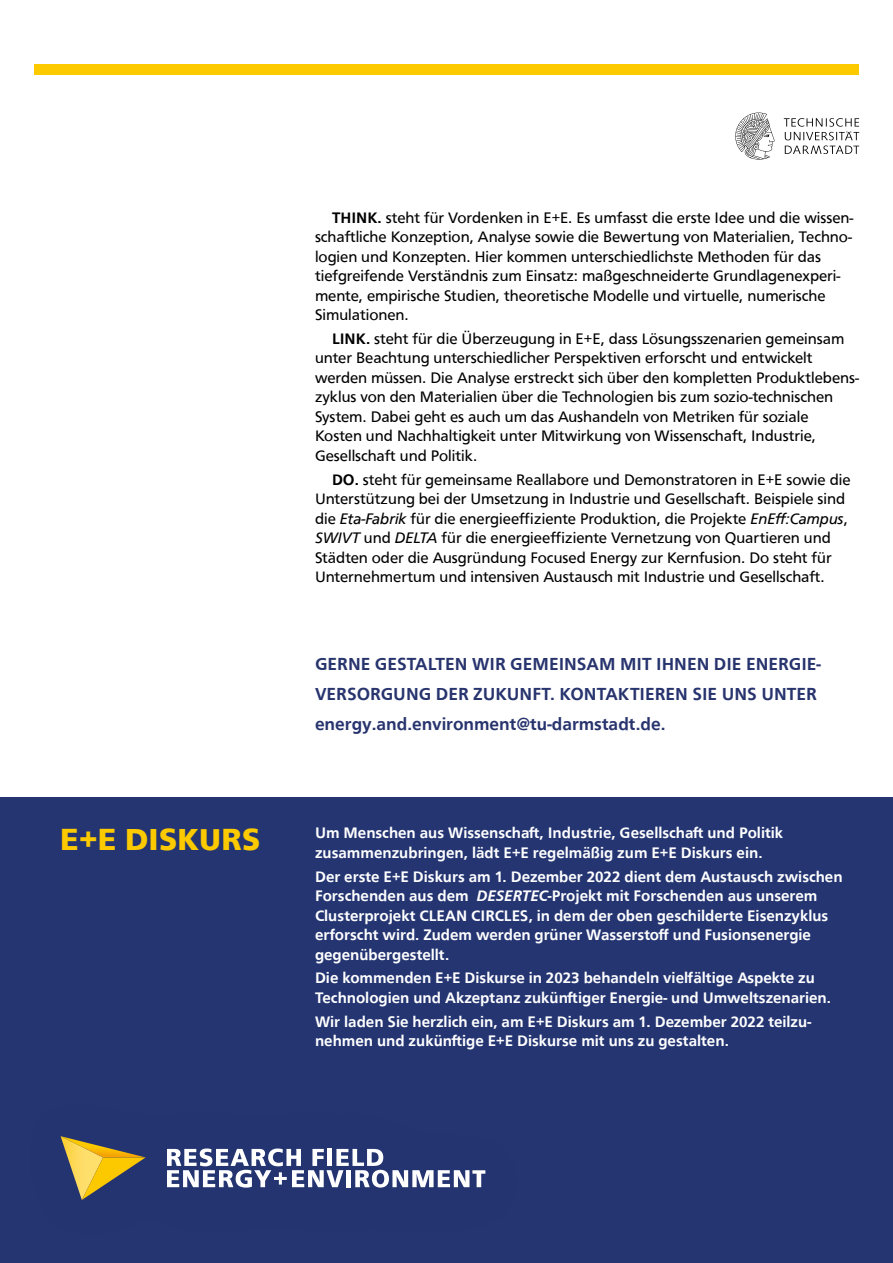
<style>
.page{position:relative;width:893px;height:1263px;background:#fff}
.page>*{position:absolute;margin:0;border:0;box-sizing:border-box;transform-origin:0 0}
.t1{font:800 31.5px "Front Page Pro";letter-spacing:.01em;color:#fdca00}
.t2{font:500 18px/30px "Front Page Pro";color:#28346e}
.t3{font:15.75px/19.5px "Front Page Pro";color:#000}
.t4{font:500 15.75px/19.5px "Front Page Pro";color:#fff}
.s1{font-weight:500}
.s2{font-style:italic}
</style>
<div class="page">
<div style="left:34px;top:64px;width:825px;height:10px;background:#fdca00"></div>
<div style="left:0;top:797px;width:893px;height:466px;background:#243572"></div>
<div style="left:21px;top:1096px;width:510px;height:148px;background:#28346e"></div>
<svg style="left:167px;top:1148px;width:318px;height:39px"></svg>
<svg style="left:61px;top:1136px;width:85px;height:64px"></svg>
<svg style="left:735px;top:112px;width:39px;height:48px"></svg>
<svg style="left:784px;top:118px;width:75px;height:36px"></svg>
<h1 class="t1" style="left:60px;top:816px;width:202px">E+E DISKURS</h1>
<p class="t3" style="left:315px;top:206px;width:540px;text-indent:17px"><span class="s1">THINK.</span> steht für Vordenken in E+E. Es umfasst die erste Idee und die wissen&shy;schaftliche Konzeption, Analyse sowie die Bewertung von Materialien, Techno&shy;logien und Konzepten. Hier kommen unterschiedlichste Methoden für das tiefgreifende Verständnis zum Einsatz: maßgeschneiderte Grundlagenexperi&shy;mente, empirische Studien, theoretische Modelle und virtuelle, numerische Simulationen.</p>
<p class="t3" style="left:315px;top:328px;width:545px;text-indent:17px"><span class="s1">LINK.</span> steht für die Überzeugung in E+E, dass Lösungsszenarien gemeinsam unter Beachtung unterschiedlicher Perspektiven erforscht und entwickelt werden müssen. Die Analyse erstreckt sich über den kompletten Produktlebens&shy;zyklus von den Materialien über die Technologien bis zum sozio-technischen System. Dabei geht es auch um das Aushandeln von Metriken für soziale Kosten und Nachhaltigkeit unter Mitwirkung von Wissenschaft, Industrie, Gesellschaft und Politik.</p>
<p class="t3" style="left:315px;top:468px;width:537px;text-indent:17px"><span class="s1">DO.</span> steht für gemeinsame Reallabore und Demonstratoren in E+E sowie die Unterstützung bei der Umsetzung in Industrie und Gesellschaft. Beispiele sind die <span class="s2">Eta-Fabrik</span> für die energieeffiziente Produktion, die Projekte <span class="s2">EnEff:Campus</span>, <span class="s2">SWIVT</span> und <span class="s2">DELTA</span> für die energieeffiziente Vernetzung von Quartieren und Städten oder die Ausgründung Focused Energy zur Kernfusion. Do steht für Unternehmertum und intensiven Austausch mit Industrie und Gesellschaft.</p>
<p class="t2" style="left:315px;top:647px;width:507px">GERNE GESTALTEN WIR GEMEINSAM MIT IHNEN DIE ENERGIE-<br>VERSORGUNG DER ZUKUNFT. KONTAKTIEREN SIE UNS UNTER energy.and.environment@tu-darmstadt.de.</p>
<p class="t4" style="left:315px;top:822px;width:470px">Um Menschen aus Wissenschaft, Industrie, Gesellschaft und Politik zusammenzubringen, lädt E+E regelmäßig zum E+E Diskurs ein.</p>
<p class="t4" style="left:315px;top:865px;width:529px">Der erste E+E Diskurs am 1. Dezember 2022 dient dem Austausch zwischen Forschenden aus dem <span class="s2">DESERTEC</span>-Projekt mit Forschenden aus unserem Clusterprojekt CLEAN CIRCLES, in dem der oben geschilderte Eisenzyklus erforscht wird. Zudem werden grüner Wasserstoff und Fusionsenergie gegenübergestellt.</p>
<p class="t4" style="left:315px;top:967px;width:518px">Die kommenden E+E Diskurse in 2023 behandeln vielfältige Aspekte zu<br>Technologien und Akzeptanz zukünftiger Energie- und Umweltszenarien.</p>
<p class="t4" style="left:315px;top:1010px;width:498px">Wir laden Sie herzlich ein, am E+E Diskurs am 1. Dezember 2022 teilzu&shy;nehmen und zukünftige E+E Diskurse mit uns zu gestalten.</p>
</div>
